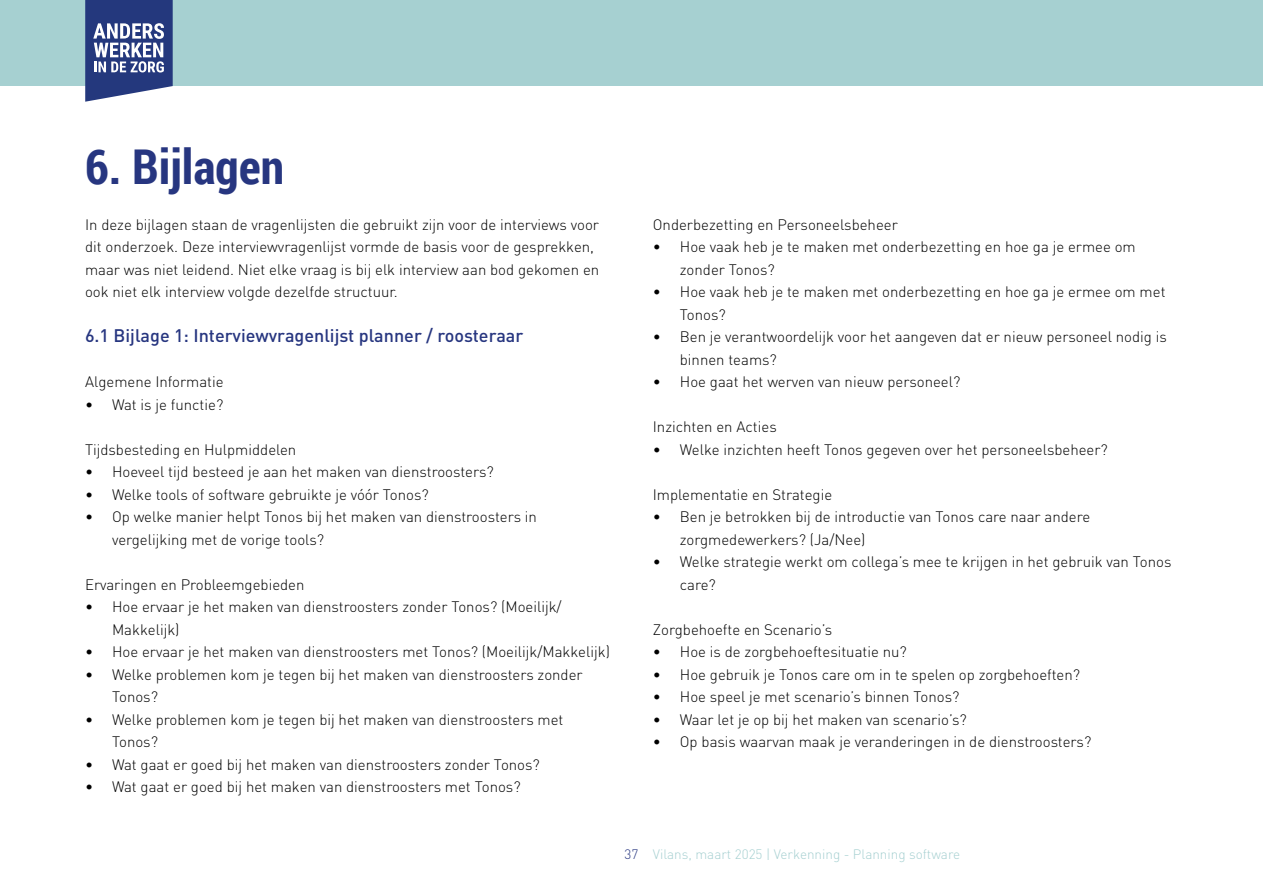
<style>
.page{position:relative;width:1263px;height:893px;background:#fff}
.page>*{position:absolute;margin:0;border:0;box-sizing:border-box;transform-origin:0 0}
.t1{font:700 48px "Roboto Condensed";color:#273680}
.t2{font:500 18px "DIN Pro";color:#273680}
.t3{font:300 15px/22.5px "DIN Pro";color:#000}
.t4{font:300 13.5px "DIN Pro";color:#a6d0d1}
.s1{color:#273680}
</style>
<div class="page">
<div style="left:0;top:0;width:1263px;height:86px;background:#a6d0d1"></div>
<svg style="left:85px;top:0;width:88px;height:102px;background:#5c6b9e"></svg>
<h1 class="t1" style="left:85px;top:133px;width:201px">6. Bijlagen</h1>
<p class="t3" style="left:85px;top:212px;width:516px">In deze bijlagen staan de vragenlijsten die gebruikt zijn voor de interviews voor dit onderzoek. Deze interviewvragenlijst vormde de basis voor de gesprekken, maar was niet leidend. Niet elke vraag is bij elk interview aan bod gekomen en ook niet elk interview volgde dezelfde structuur.</p>
<p class="t2" style="left:85px;top:323px;width:440px">6.1 Bijlage 1: Interviewvragenlijst planner / roosteraar</p>
<p class="t3" style="left:85px;top:370px;width:140px">Algemene Informatie</p>
<p class="t3" style="left:85px;top:392px;width:140px">• Wat is je functie?</p>
<p class="t3" style="left:85px;top:437px;width:213px">Tijdsbesteding en Hulpmiddelen</p>
<p class="t3" style="left:85px;top:460px;width:410px">• Hoeveel tijd besteed je aan het maken van dienstroosters?</p>
<p class="t3" style="left:85px;top:482px;width:345px">• Welke tools of software gebruikte je vóór Tonos?</p>
<p class="t3" style="left:112px;top:505px;width:426px;text-indent:-27px">• Op welke manier helpt Tonos bij het maken van dienstroosters in vergelijking met de vorige tools?</p>
<p class="t3" style="left:85px;top:572px;width:221px">Ervaringen en Probleemgebieden</p>
<p class="t3" style="left:112px;top:595px;width:451px;text-indent:-27px">• Hoe ervaar je het maken van dienstroosters zonder Tonos? (Moeilijk/<br>Makkelijk)</p>
<p class="t3" style="left:85px;top:640px;width:526px">• Hoe ervaar je het maken van dienstroosters met Tonos? (Moeilijk/Makkelijk)</p>
<p class="t3" style="left:112px;top:662px;width:472px;text-indent:-27px">• Welke problemen kom je tegen bij het maken van dienstroosters zonder<br>Tonos?</p>
<p class="t3" style="left:112px;top:707px;width:453px;text-indent:-27px">• Welke problemen kom je tegen bij het maken van dienstroosters met<br>Tonos?</p>
<p class="t3" style="left:85px;top:752px;width:456px">• Wat gaat er goed bij het maken van dienstroosters zonder Tonos?</p>
<p class="t3" style="left:85px;top:775px;width:437px">• Wat gaat er goed bij het maken van dienstroosters met Tonos?</p>
<p class="t3" style="left:653px;top:212px;width:246px">Onderbezetting en Personeelsbeheer</p>
<p class="t3" style="left:680px;top:235px;width:457px;text-indent:-27px">• Hoe vaak heb je te maken met onderbezetting en hoe ga je ermee om zonder Tonos?</p>
<p class="t3" style="left:680px;top:280px;width:487px;text-indent:-27px">• Hoe vaak heb je te maken met onderbezetting en hoe ga je ermee om met<br>Tonos?</p>
<p class="t3" style="left:680px;top:325px;width:489px;text-indent:-27px">• Ben je verantwoordelijk voor het aangeven dat er nieuw personeel nodig is binnen teams?</p>
<p class="t3" style="left:653px;top:370px;width:309px">• Hoe gaat het werven van nieuw personeel?</p>
<p class="t3" style="left:653px;top:415px;width:125px">Inzichten en Acties</p>
<p class="t3" style="left:653px;top:437px;width:457px">• Welke inzichten heeft Tonos gegeven over het personeelsbeheer?</p>
<p class="t3" style="left:653px;top:482px;width:181px">Implementatie en Strategie</p>
<p class="t3" style="left:680px;top:505px;width:412px;text-indent:-27px">• Ben je betrokken bij de introductie van Tonos care naar andere zorgmedewerkers? (Ja/Nee)</p>
<p class="t3" style="left:680px;top:550px;width:493px;text-indent:-27px">• Welke strategie werkt om collega’s mee te krijgen in het gebruik van Tonos care?</p>
<p class="t3" style="left:653px;top:617px;width:181px">Zorgbehoefte en Scenario’s</p>
<p class="t3" style="left:653px;top:640px;width:255px">• Hoe is de zorgbehoeftesituatie nu?</p>
<p class="t3" style="left:653px;top:662px;width:429px">• Hoe gebruik je Tonos care om in te spelen op zorgbehoeften?</p>
<p class="t3" style="left:653px;top:685px;width:308px">• Hoe speel je met scenario’s binnen Tonos?</p>
<p class="t3" style="left:653px;top:707px;width:315px">• Waar let je op bij het maken van scenario’s?</p>
<p class="t3" style="left:653px;top:730px;width:440px">• Op basis waarvan maak je veranderingen in de dienstroosters?</p>
<p class="t4" style="left:624px;top:845px;width:337px"><span class="s1">37</span> Vilans, maart 2025 | Verkenning - Planning software</p>
</div>
